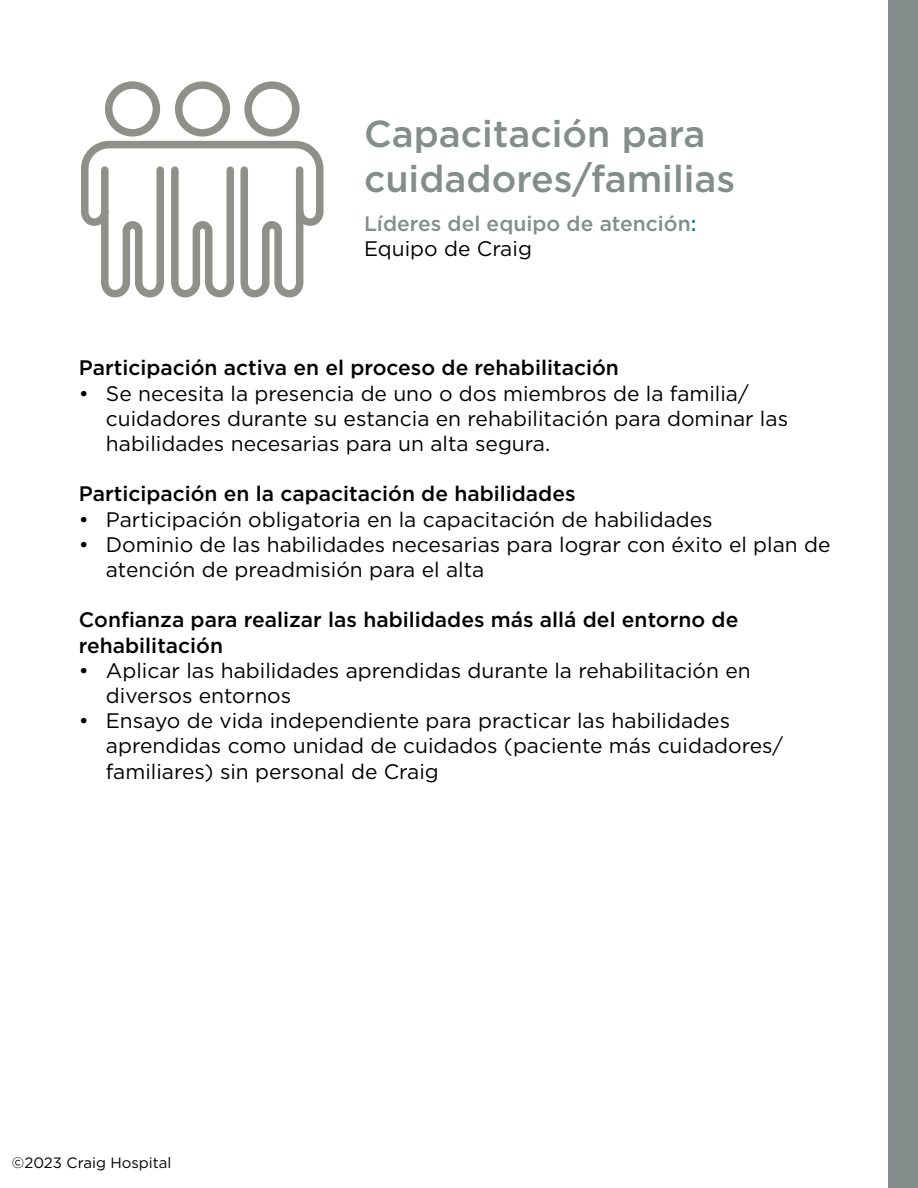
<style>
.page{position:relative;width:918px;height:1188px;background:#fff}
.page>*{position:absolute;margin:0;border:0;box-sizing:border-box;transform-origin:0 0}
.t1{font:500 37.5px/45px "Gotham";color:#848d8c}
.t2{font:21px/25.2px "Gotham";color:#000}
.t3{font:500 21px/25.2px "Gotham";color:#000}
.t4{font:500 21px/25.2px "Gotham";color:#848d8c}
.t5{font:15px "Gotham";color:#000}
.s1{color:#007dc3}
.s2{font-weight:400;color:#000}
</style>
<div class="page">
<div style="left:889px;top:0;width:29px;height:1188px;background:#848d8c"></div>
<div style="left:105px;top:81px;width:55px;height:56px;border:8px solid #8e9089;border-radius:50%"></div>
<div style="left:175px;top:81px;width:55px;height:56px;border:8px solid #8e9089;border-radius:50%"></div>
<div style="left:244px;top:81px;width:56px;height:56px;border:8px solid #8e9089;border-radius:50%"></div>
<svg style="left:81px;top:140px;width:243px;height:158px"></svg>
<h1 class="t1" style="left:364px;top:111px;width:373px">Capacitación para cuidadores/familias</h1>
<p class="t4" style="left:364px;top:210px;width:334px">Líderes del equipo de atención<span class="s1">:<br></span><span class="s2">Equipo de Craig</span></p>
<p class="t3" style="left:79px;top:355px;width:541px">Participación activa en el proceso de rehabilitación</p>
<p class="t2" style="left:106px;top:380px;width:684px;text-indent:-27px">• Se necesita la presencia de uno o dos miembros de la familia/ cuidadores durante su estancia en rehabilitación para dominar las habilidades necesarias para un alta segura.</p>
<p class="t3" style="left:79px;top:481px;width:498px">Participación en la capacitación de habilidades</p>
<p class="t2" style="left:79px;top:506px;width:635px">• Participación obligatoria en la capacitación de habilidades</p>
<p class="t2" style="left:106px;top:531px;width:726px;text-indent:-27px">• Dominio de las habilidades necesarias para lograr con éxito el plan de atención de preadmisión para el alta</p>
<p class="t3" style="left:79px;top:607px;width:661px">Confianza para realizar las habilidades más allá del entorno de rehabilitación</p>
<p class="t2" style="left:106px;top:657px;width:646px;text-indent:-27px">• Aplicar las habilidades aprendidas durante la rehabilitación en diversos entornos</p>
<p class="t2" style="left:106px;top:708px;width:679px;text-indent:-27px">• Ensayo de vida independiente para practicar las habilidades aprendidas como unidad de cuidados (paciente más cuidadores/ familiares) sin personal de Craig</p>
<p class="t5" style="left:12px;top:1154px;width:161px">©2023 Craig Hospital</p>
</div>
